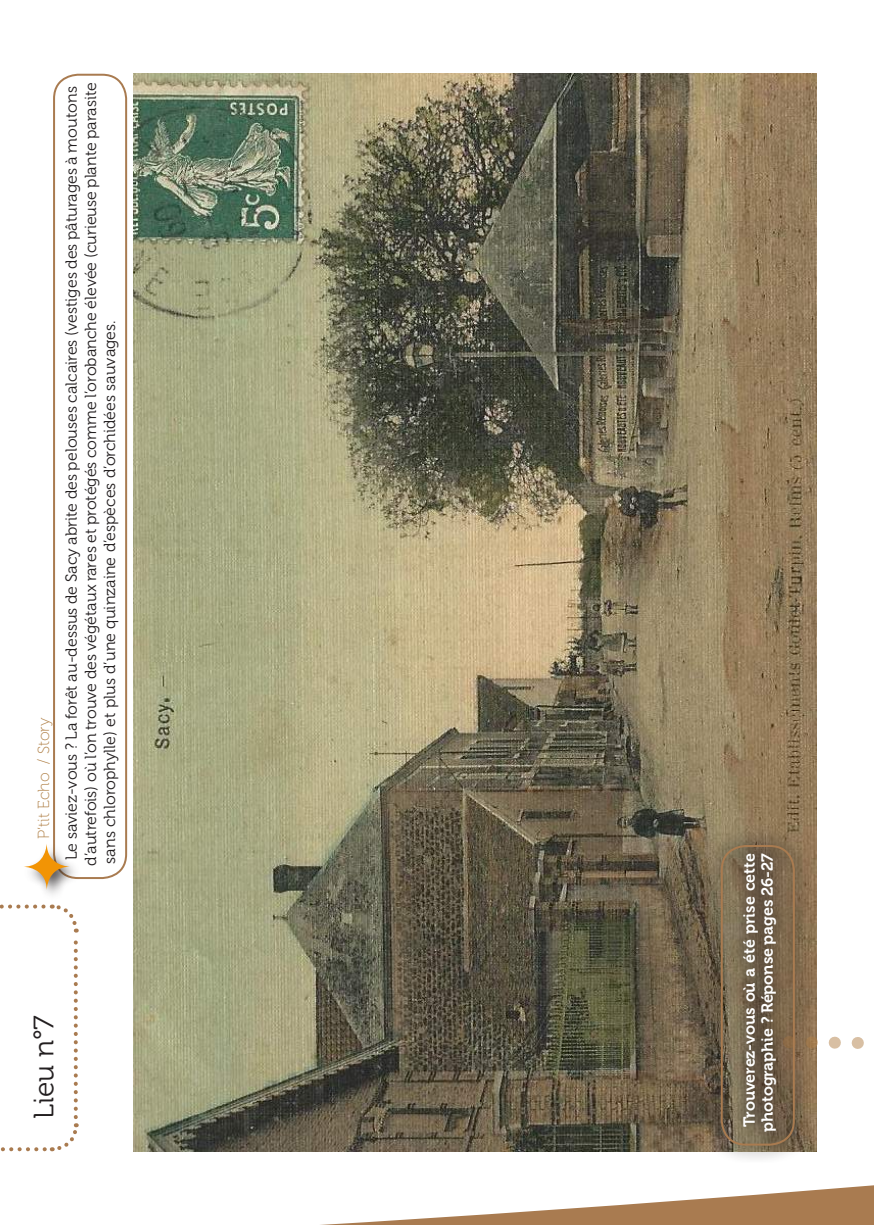
<style>
.page{position:relative;width:874px;height:1225px;background:#fff}
.page>*{position:absolute;margin:0;border:0;box-sizing:border-box;transform-origin:0 0}
.t1{font:28px "Museo 300";color:#231f20}
.t2{font:16px/19.2px "Museo 300";color:#231f20}
.t3{font:16px/18px "Museo 700";color:#fff;text-align:center}
.t4{font:16px "Museo 100";color:#b08047}
</style>
<div class="page">
<svg style="left:51px;top:904px;width:28px;height:179px"></svg>
<svg style="left:0;top:904px;width:44px;height:4px"></svg>
<img style="left:133px;top:74px;width:683px;height:1009px">
<div style="left:53px;top:74px;width:74px;height:805px;border:2px solid #a97b50;border-radius:24px"></div>
<div style="left:21px;top:841px;width:62px;height:62px;background:#231f20;opacity:.75"></div>
<svg style="left:23px;top:843px;width:47px;height:47px"></svg>
<svg style="left:812px;top:1030px;width:52px;height:26px"></svg>
<div style="left:702px;top:826px;width:110px;height:337px;background:#231f20;opacity:.75"></div>
<div style="left:720px;top:845px;width:74px;height:300px;border:2px solid #a97b50;border-radius:24px"></div>
<svg style="left:0;top:1083px;width:873px;height:142px"></svg>
<p class="t4" style="left:35px;top:839px;width:123px;rotate:-90deg">P’tit Echo / Story</p>
<p class="t2" style="left:62px;top:865px;width:785px;text-indent:6px;rotate:-90deg">Le saviez-vous ? La forêt au-dessus de Sacy abrite des pelouses calcaires (vestiges des pâturages à moutons d’autrefois) où l’on trouve des végétaux rares et protégés comme l’orobanche élevée (curieuse plante parasite sans chlorophylle) et plus d’une quinzaine d’espèces d’orchidées sauvages.</p>
<h1 class="t1" style="left:29px;top:1119px;width:105px;rotate:-90deg">Lieu n°7</h1>
<p class="t3" style="left:740px;top:1132px;width:281px;rotate:-90deg">Trouverez-vous où a été prise cette photographie ? Réponse pages 26-27</p>
</div>
